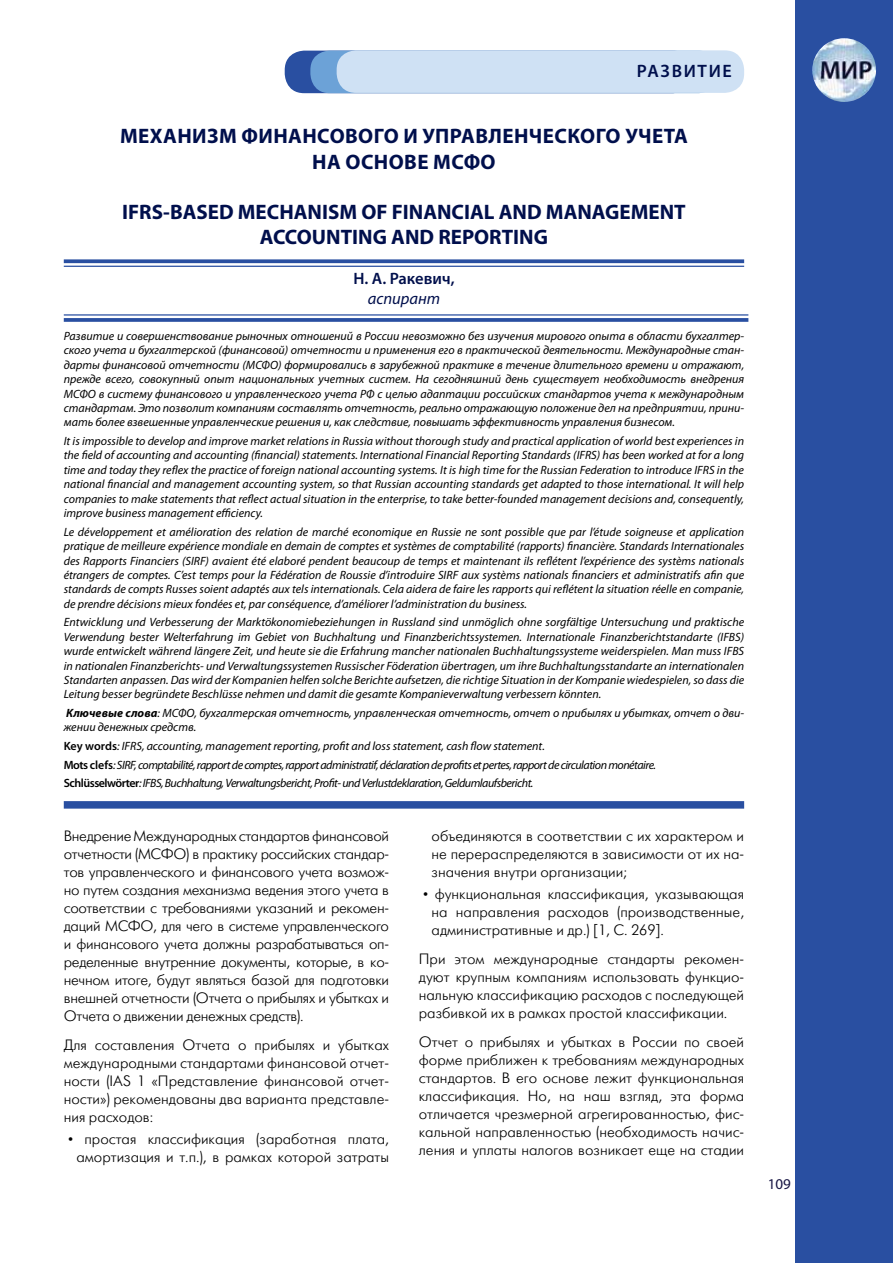
<style>
.page{position:relative;width:893px;height:1263px;background:#fff}
.page>*{position:absolute;margin:0;border:0;box-sizing:border-box;transform-origin:0 0}
.t1{font:700 21px/25.2px "Myriad Pro";color:#000f4c;text-align:center}
.t2{font:700 21px/25.2px "Myriad Pro";letter-spacing:.02em;color:#000f4c;text-align:center}
.t3{font:600 18px "Myriad Pro";color:#000f4c}
.t4{font:600 16.5px "Myriad Pro";color:#000f4c}
.t5{font:italic 16.5px "Myriad Pro";color:#000f4c}
.t6{font:15px/18px "Futuris Light C";color:#000;text-align:justify}
.t7{font:15px "Myriad Pro";color:#171543}
.t8{font:italic 12px/14.4px "Myriad Pro";color:#000;text-align:justify}
.t9{font:italic 12px/18.6px "Myriad Pro";letter-spacing:-.04em;color:#000}
.s1{font-weight:700}
.s2{font-weight:600;font-style:normal}
</style>
<div class="page">
<div style="left:795px;top:0;width:98px;height:1263px;background:#294fa1"></div>
<img style="left:812px;top:38px;width:64px;height:64px;border-radius:32px">
<div style="left:285px;top:51px;width:407px;height:42px;background:#294fa1;border-radius:19px"></div>
<div style="left:310px;top:51px;width:408px;height:42px;background:#6ca2d7;border-radius:19px"></div>
<div style="left:337px;top:50px;width:407px;height:43px;background:#cfe1f4;border-radius:19px"></div>
<svg style="left:64px;top:259px;width:680px;height:4px;background:#3e60aa"></svg>
<hr style="left:64px;top:266px;width:680px;height:1px;background:#294fa1">
<hr style="left:64px;top:314px;width:684px;height:2px;background:#294fa1">
<svg style="left:64px;top:318px;width:684px;height:4px;background:#3559a6"></svg>
<div style="left:64px;top:801px;width:680px;height:8px;background:#294fa1"></div>
<h2 class="t3" style="left:637px;top:59px;width:97px">развитие</h2>
<h1 class="t2" style="left:120px;top:123px;width:569px">МЕХАНИЗМ ФИНАНСОВОГО И УПРАВЛЕНЧЕСКОГО УЧЕТА<br>НА ОСНОВЕ МСФО</h1>
<h1 class="t1" style="left:122px;top:199px;width:565px">IFRS-BASED MECHANISM OF FINANCIAL AND MANAGEMENT<br>ACCOUNTING AND REPORTING</h1>
<h3 class="t4" style="left:353px;top:268px;width:103px">Н. А. Ракевич,</h3>
<h3 class="t5" style="left:368px;top:288px;width:74px">аспирант</h3>
<p class="t8" style="left:64px;top:329px;width:682px">Развитие и совершенствование рыночных отношений в России невозможно без изучения мирового опыта в области бухгалтер&shy;ского учета и бухгалтерской (финансовой) отчетности и применения его в практической деятельности. Международные стан&shy;дарты финансовой отчетности (МСФО) формировались в зарубежной практике в течение длительного времени и отражают, прежде всего, совокупный опыт национальных учетных систем. На сегодняшний день существует необходимость внедрения МСФО в систему финансового и управленческого учета РФ с целью адаптации российских стандартов учета к международным стандартам. Это позволит компаниям составлять отчетность, реально отражающую положение дел на предприятии, прини&shy;мать более взвешенные управленческие решения и, как следствие, повышать эффективность управления бизнесом.</p>
<p class="t8" style="left:64px;top:434px;width:682px">It is impossible to develop and improve market relations in Russia without thorough study and practical application of world best experiences in the field of accounting and accounting (financial) statements. International Financial Reporting Standards (IFRS) has been worked at for a long time and today they reflex the practice of foreign national accounting systems. It is high time for the Russian Federation to introduce IFRS in the national financial and management accounting system, so that Russian accounting standards get adapted to those international. It will help companies to make statements that reflect actual situation in the enterprise, to take better-founded management decisions and, consequently, improve business management efficiency.</p>
<p class="t8" style="left:64px;top:524px;width:682px">Le développement et amélioration des relation de marché economique en Russie ne sont possible que par l’étude soigneuse et application pratique de meilleure expérience mondiale en demain de comptes et systèmes de comptabilité (rapports) financière. Standards Internationales des Rapports Financiers (SIRF) avaient été elaboré pendent beaucoup de temps et maintenant ils reflétent l’expérience des systèms nationals étrangers de comptes. C’est temps pour la Fédération de Roussie d’introduire SIRF aux systèms nationals financiers et administratifs afin que standards de compts Russes soient adaptés aux tels internationals. Cela aidera de faire les rapports qui reflétent la situation réelle en companie, de prendre décisions mieux fondées et, par conséquence, d’améliorer l’administration du business.</p>
<p class="t8" style="left:64px;top:615px;width:682px">Entwicklung und Verbesserung der Marktökonomiebeziehungen in Russland sind unmöglich ohne sorgfältige Untersuchung und praktische Verwendung bester Welterfahrung im Gebiet von Buchhaltung und Finanzberichtssystemen. Internationale Finanzberichtstandarte (IFBS) wurde entwickelt während längere Zeit, und heute sie die Erfahrung mancher nationalen Buchhaltungssysteme weiderspielen. Man muss IFBS in nationalen Finanzberichts- und Verwaltungssystemen Russischer Föderation übertragen, um ihre Buchhaltungsstandarte an internationalen Standarten anpassen. Das wird der Kompanien helfen solche Berichte aufsetzen, die richtige Situation in der Kompanie wiedespielen, so dass die Leitung besser begründete Beschlüsse nehmen und damit die gesamte Kompanieverwaltung verbessern könnten.</p>
<p class="t8" style="left:64px;top:706px;width:682px"><span class="s1">Ключевые слова</span>: МСФО, бухгалтерская отчетность, управленческая отчетность, отчет о прибылях и убытках, отчет о дви&shy;жении денежных средств.</p>
<p class="t9" style="left:64px;top:736px;width:594px"><span class="s2">Key words</span>: IFRS, accounting, management reporting, profit and loss statement, cash flow statement.<br><span class="s2">Mots clefs</span>: SIRF, comptabilité, rapport de comptes, rapport administratif, déclaration de profits et pertes, rapport de circulation monétaire.<br><span class="s2">Schlüsselwörter</span>: IFBS, Buchhaltung, Verwaltungsbericht, Profit- und Verlustdeklaration, Geldumlaufsbericht.</p>
<p class="t6" style="left:64px;top:827px;width:327px">Внедрение Международных стандартов финансовой отчетности (МСФО) в практику российских стандар&shy;тов управленческого и финансового учета возмож&shy;но путем создания механизма ведения этого учета в соответствии с требованиями указаний и рекомен&shy;даций МСФО, для чего в системе управленческого и финансового учета должны разрабатываться оп&shy;ределенные внутренние документы, которые, в ко&shy;нечном итоге, будут являться базой для подготовки внешней отчетности (Отчета о прибылях и убытках и Отчета о движении денежных средств).</p>
<p class="t6" style="left:64px;top:1036px;width:327px">Для составления Отчета о прибылях и убытках международными стандартами финансовой отчет&shy;ности (IAS 1 «Представление финансовой отчет&shy;ности») рекомендованы два варианта представле&shy;ния расходов:</p>
<p class="t6" style="left:68px;top:1130px;width:323px;text-align:center">• простая классификация (заработная плата, амортизация и т.п.), в рамках которой затраты</p>
<p class="t6" style="left:432px;top:827px;width:314px">объединяются в соответствии с их характером и не перераспределяются в зависимости от их на&shy;значения внутри организации;</p>
<p class="t6" style="left:432px;top:885px;width:314px;text-indent:-9px">• функциональная классификация, указывающая на направления расходов (производственные, административные и др.) [1, С. 269].</p>
<p class="t6" style="left:419px;top:950px;width:327px">При этом международные стандарты рекомен&shy;дуют крупным компаниям использовать функцио&shy;нальную классификацию расходов с последующей разбивкой их в рамках простой классификации.</p>
<p class="t6" style="left:419px;top:1033px;width:327px">Отчет о прибылях и убытках в России по своей форме приближен к требованиям международных стандартов. В его основе лежит функциональная классификация. Но, на наш взгляд, эта форма отличается чрезмерной агрегированностью, фис&shy;кальной направленностью (необходимость начис&shy;ления и уплаты налогов возникает еще на стадии</p>
<p class="t7" style="left:768px;top:1175px;width:25px">109</p>
</div>
